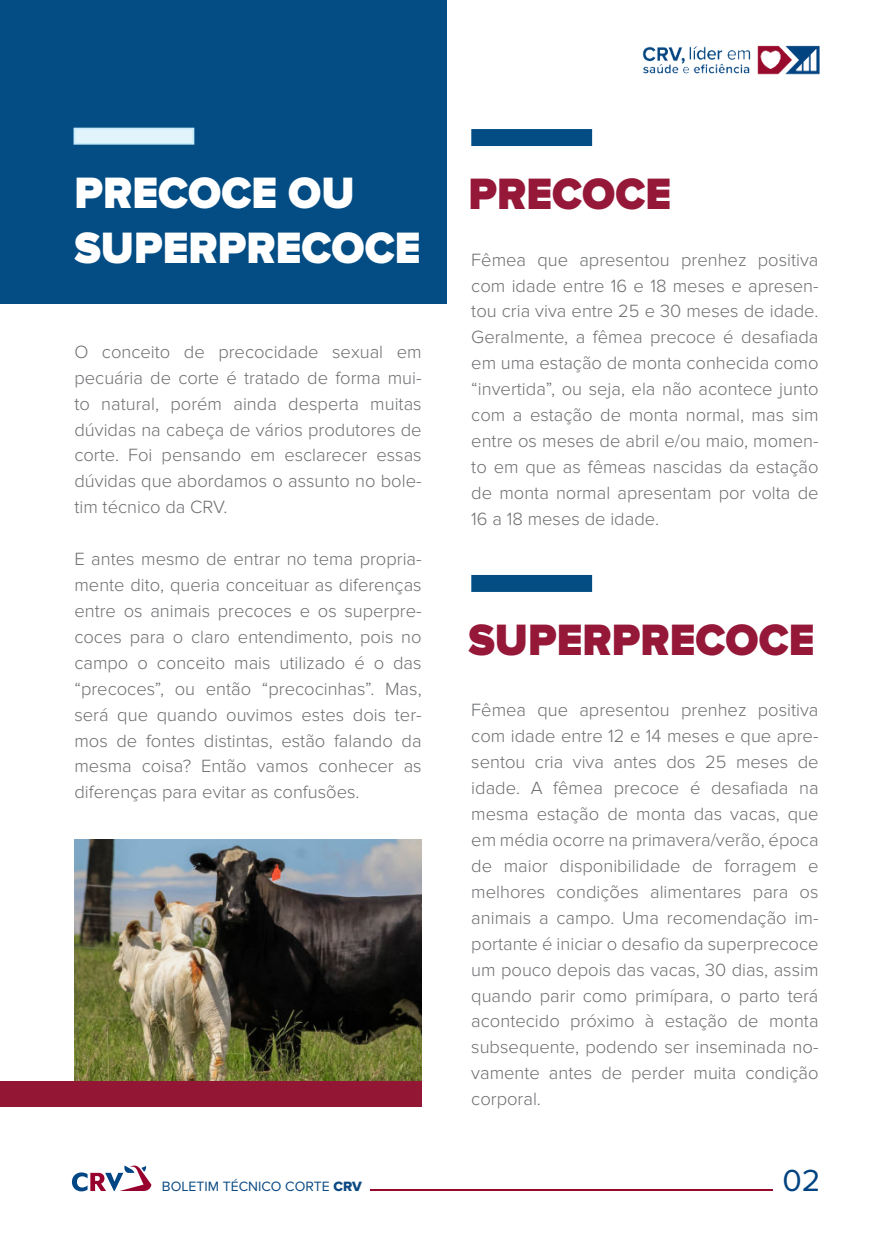
<style>
.page{position:relative;width:893px;height:1241px;background:#fff}
.page>*{position:absolute;margin:0;border:0;box-sizing:border-box;transform-origin:0 0}
.t1{font:900 45.5px/54.6px "Proxima Nova";color:#fff;scale:.95 1}
.t2{font:900 45.5px "Proxima Nova";color:#951839;scale:.95 1}
.t3{font:31.68px "Proxima Nova";color:#014380}
.t4{font:300 18.38px/25.9px "Proxima Nova";color:#6d6e71;text-align:justify}
.t5{font:14px "Proxima Nova";color:#0b4982}
.s1{font-family:"Proxima Nova Extrabld"}
</style>
<div class="page">
<div style="left:0;top:0;width:446px;height:303px;background:#034d84"></div>
<hr style="left:370px;top:1189px;width:403px;height:1px;background:#980a2b">
<svg style="left:72px;top:1165px;width:79px;height:26px"></svg>
<div style="left:74px;top:128px;width:120px;height:17px;background:#e1f4fc;border:2px solid #c6eafa"></div>
<img style="left:74px;top:839px;width:348px;height:242px">
<div style="left:0;top:1081px;width:422px;height:25px;background:#931735"></div>
<img style="left:642px;top:45px;width:178px;height:30px">
<div style="left:471px;top:129px;width:121px;height:17px;background:#034d84;border:2px solid #034d84"></div>
<div style="left:471px;top:575px;width:121px;height:17px;background:#034d84;border:2px solid #034d84"></div>
<h1 class="t1" style="left:74px;top:165px;width:366px">PRECOCE OU<br>SUPERPRECOCE</h1>
<h1 class="t2" style="left:468px;top:175px;width:215px">PRECOCE</h1>
<p class="t4" style="left:471px;top:247px;width:349px">Fêmea que apresentou prenhez positiva com idade entre 16 e 18 meses e apresen&shy;tou cria viva entre 25 e 30 meses de idade.<br>Geralmente, a fêmea precoce é desafiada em uma estação de monta conhecida como “invertida”, ou seja, ela não acontece junto com a estação de monta normal, mas sim entre os meses de abril e/ou maio, momen&shy;to em que as fêmeas nascidas da estação de monta normal apresentam por volta de 16 a 18 meses de idade.</p>
<p class="t4" style="left:74px;top:340px;width:349px">O conceito de precocidade sexual em pecuária de corte é tratado de forma mui&shy;to natural, porém ainda desperta muitas dúvidas na cabeça de vários produtores de corte. Foi pensando em esclarecer essas dúvidas que abordamos o assunto no bole&shy;tim técnico da CRV.</p>
<p class="t4" style="left:74px;top:547px;width:349px">E antes mesmo de entrar no tema propria&shy;mente dito, queria conceituar as diferenças entre os animais precoces e os superpre&shy;coces para o claro entendimento, pois no campo o conceito mais utilizado é o das “precoces”, ou então “precocinhas”. Mas, será que quando ouvimos estes dois ter&shy;mos de fontes distintas, estão falando da mesma coisa? Então vamos conhecer as diferenças para evitar as confusões.</p>
<h1 class="t2" style="left:468px;top:621px;width:366px">SUPERPRECOCE</h1>
<p class="t4" style="left:471px;top:698px;width:349px">Fêmea que apresentou prenhez positiva com idade entre 12 e 14 meses e que apre&shy;sentou cria viva antes dos 25 meses de idade. A fêmea precoce é desafiada na mesma estação de monta das vacas, que em média ocorre na primavera/verão, época de maior disponibilidade de forragem e melhores condições alimentares para os animais a campo. Uma recomendação im&shy;portante é iniciar o desafio da superprecoce um pouco depois das vacas, 30 dias, assim quando parir como primípara, o parto terá acontecido próximo à estação de monta subsequente, podendo ser inseminada no&shy;vamente antes de perder muita condição corporal.</p>
<p class="t5" style="left:162px;top:1178px;width:202px">BOLETIM TÉCNICO CORTE <span class="s1">CRV</span></p>
<h2 class="t3" style="left:783px;top:1163px;width:39px">02</h2>
</div>
